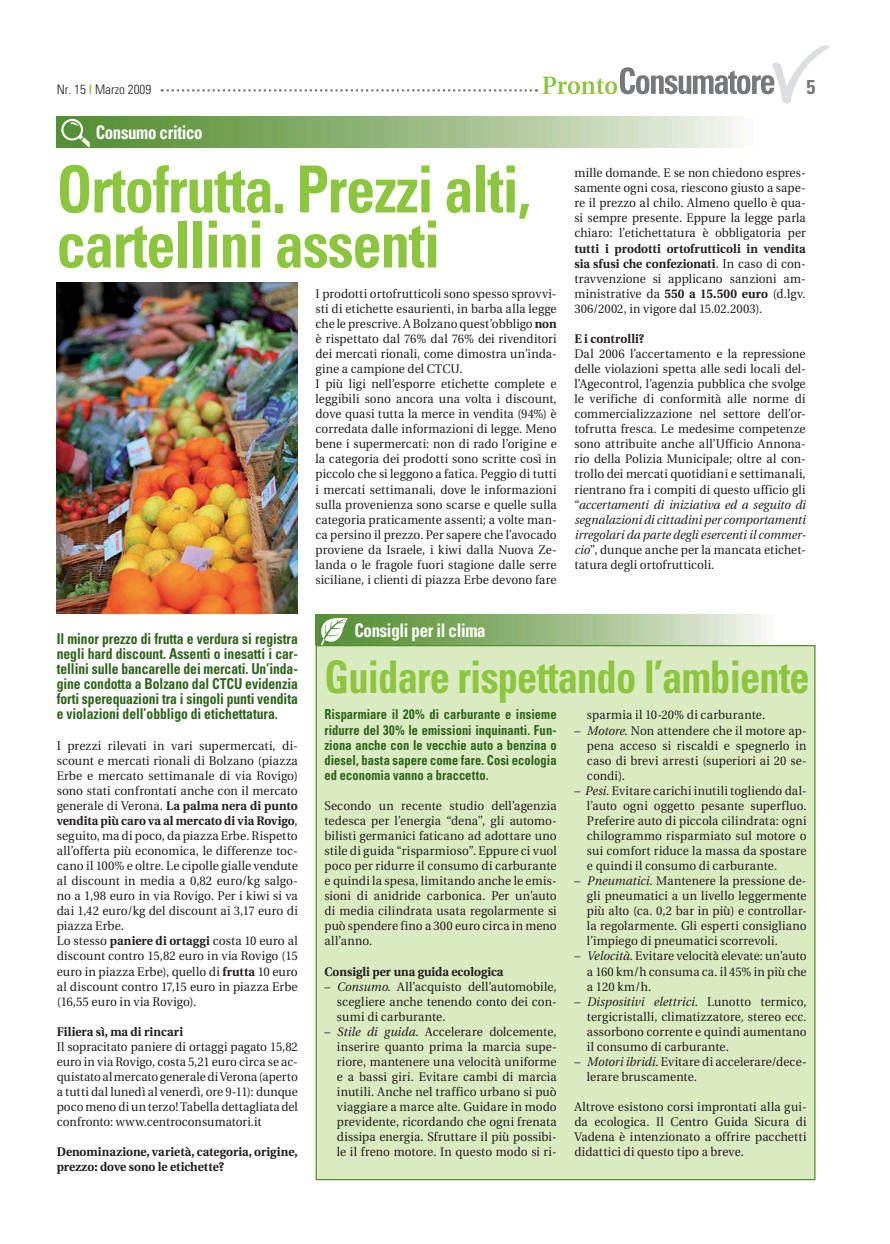
<style>
.page{position:relative;width:890px;height:1244px;background:#fff}
.page>*{position:absolute;margin:0;border:0;box-sizing:border-box;transform-origin:0 0}
.t1{font:700 condensed 65px/55px "Univers";letter-spacing:-.02em;color:#8cc63e;scale:.9 1}
.t2{font:700 condensed 45px "Univers";letter-spacing:-.02em;color:#8cc63e;scale:.9 1}
.t3{font:700 condensed 20px "Univers";color:#77787a}
.t4{font:700 condensed 18.75px "Univers";letter-spacing:-.02em;color:#fff;scale:.9 1}
.t5{font:700 condensed 15px/15px "Univers";letter-spacing:-.005em;color:#2e631b;text-align:justify;scale:.91 1}
.t6{font:700 condensed 13.75px/15px "Univers";letter-spacing:.005em;color:#2e631b;text-align:justify;scale:.91 1}
.t7{font:300 condensed 13.12px "Univers";color:#231f1f}
.t8{font:12.5px/15px "Utopia";letter-spacing:.005em;color:#231f1f;text-align:justify;scale:.95 1}
.t9{font:12.5px/15px "Utopia";letter-spacing:.005em;color:#231f1f;scale:.96 1}
.t10{font:700 12.5px/15px "Utopia";color:#231f1f;scale:.95 1}
.s1{font-weight:700;color:#8cc63e}
.s2{font-weight:700}
.s3{font-style:italic}
</style>
<div class="page">
<svg style="left:162px;top:45px;width:667px;height:59px"></svg>
<img style="left:315px;top:615px;width:453px;height:30px">
<svg style="left:318px;top:616px;width:30px;height:29px"></svg>
<div style="left:316px;top:646px;width:498px;height:533px;background:#dbebc1"></div>
<img style="left:57px;top:117px;width:685px;height:30px">
<svg style="left:61px;top:119px;width:29px;height:28px"></svg>
<img style="left:57px;top:282px;width:240px;height:332px">
<p class="t7" style="left:57px;top:84px;width:96px">Nr. 15 <span class="s1">|</span> Marzo 2009</p>
<h3 class="t3" style="left:806px;top:79px;width:10px">5</h3>
<h3 class="t4" style="left:96px;top:126px;width:120px">Consumo critico</h3>
<h1 class="t1" style="left:57px;top:169px;width:528px">Ortofrutta. Prezzi alti, cartellini assenti</h1>
<p class="t8" style="left:315px;top:287px;width:255px;text-align:left">I prodotti ortofrutticoli sono spesso sprovvi&shy;sti di etichette esaurienti, in barba alla legge che le prescrive. A Bolzano quest’obbligo <span class="s2">non </span>è rispettato dal 76% dal 76% dei rivenditori dei mercati rionali, come dimostra un’inda&shy;gine a campione del CTCU.<br>I più ligi nell’esporre etichette complete e leggibili sono ancora una volta i discount, dove quasi tutta la merce in vendita (94%) è corredata dalle informazioni di legge. Meno bene i supermercati: non di rado l’origine e la categoria dei prodotti sono scritte così in piccolo che si leggono a fatica. Peggio di tutti i mercati settimanali, dove le informazioni sulla provenienza sono scarse e quelle sulla categoria praticamente assenti; a volte man&shy;ca persino il prezzo. Per sapere che l’avocado proviene da Israele, i kiwi dalla Nuova Ze&shy;landa o le fragole fuori stagione dalle serre siciliane, i clienti di piazza Erbe devono fare</p>
<p class="t8" style="left:574px;top:167px;width:245px">mille domande. E se non chiedono espres&shy;samente ogni cosa, riescono giusto a sape&shy;re il prezzo al chilo. Almeno quello è qua&shy;si sempre presente. Eppure la legge parla chiaro: l’etichettatura è obbligatoria per</p>
<p class="t8" style="left:574px;top:242px;width:245px"><span class="s2">tutti i prodotti ortofrutticoli in vendita sia sfusi che confezionati</span>. In caso di con&shy;travvenzione si applicano sanzioni am&shy;ministrative da <span class="s2">550 a 15.500 euro</span> (d.lgv.<br>306/2002, in vigore dal 15.02.2003).</p>
<p class="t10" style="left:574px;top:332px;width:75px">E i controlli?</p>
<p class="t8" style="left:574px;top:347px;width:245px">Dal 2006 l’accertamento e la repressione delle violazioni spetta alle sedi locali del&shy;l’Agecontrol, l’agenzia pubblica che svolge le verifiche di conformità alle norme di commercializzazione nel settore dell’or&shy;tofrutta fresca. Le medesime competenze sono attribuite anche all’Ufficio Annona&shy;rio della Polizia Municipale; oltre al con&shy;trollo dei mercati quotidiani e settimanali, rientrano fra i compiti di questo ufficio gli “<span class="s3">accertamenti di iniziativa ed a seguito di segnalazioni di cittadini per comportamenti irregolari da parte degli esercenti il commer&shy;cio</span>”, dunque anche per la mancata etichet&shy;tatura degli ortofrutticoli.</p>
<p class="t5" style="left:57px;top:633px;width:266px">Il minor prezzo di frutta e verdura si registra negli hard discount. Assenti o inesatti i car&shy;tellini sulle bancarelle dei mercati. Un’inda&shy;gine condotta a Bolzano dal CTCU evidenzia forti sperequazioni tra i singoli punti vendita e violazioni dell’obbligo di etichettatura.</p>
<p class="t9" style="left:57px;top:739px;width:253px">I prezzi rilevati in vari supermercati, di&shy;scount e mercati rionali di Bolzano (piazza Erbe e mercato settimanale di via Rovigo) sono stati confrontati anche con il mercato generale di Verona. <span class="s2">La palma nera di punto vendita più caro va al mercato di via Rovigo</span>, seguito, ma di poco, da piazza Erbe. Rispetto all’offerta più economica, le differenze toc&shy;cano il 100% e oltre. Le cipolle gialle vendute al discount in media a 0,82 euro/kg salgo&shy;no a 1,98 euro in via Rovigo. Per i kiwi si va dai 1,42 euro/kg del discount ai 3,17 euro di piazza Erbe.<br>Lo stesso <span class="s2">paniere di ortaggi</span> costa 10 euro al discount contro 15,82 euro in via Rovigo (15 euro in piazza Erbe), quello di <span class="s2">frutta</span> 10 euro al discount contro 17,15 euro in piazza Erbe (16,55 euro in via Rovigo).</p>
<p class="t10" style="left:57px;top:1025px;width:134px">Filiera sì, ma di rincari</p>
<p class="t8" style="left:57px;top:1040px;width:255px">Il sopracitato paniere di ortaggi pagato 15,82 euro in via Rovigo, costa 5,21 euro circa se ac&shy;quistato al mercato generale di Verona (aperto a tutti dal lunedì al venerdì, ore 9-11): dunque poco meno di un terzo! Tabella dettagliata del confronto: www.centroconsumatori.it</p>
<p class="t10" style="left:57px;top:1145px;width:255px">Denominazione, varietà, categoria, origine, prezzo: dove sono le etichette?</p>
<h3 class="t4" style="left:354px;top:624px;width:147px">Consigli per il clima</h3>
<h2 class="t2" style="left:324px;top:660px;width:540px">Guidare rispettando l’ambiente</h2>
<p class="t6" style="left:324px;top:708px;width:257px">Risparmiare il 20% di carburante e insieme ridurre del 30% le emissioni inquinanti. Fun&shy;ziona anche con le vecchie auto a benzina o diesel, basta sapere come fare. Così ecologia ed economia vanno a braccetto.</p>
<p class="t8" style="left:324px;top:799px;width:246px">Secondo un recente studio dell’agenzia tedesca per l’energia “dena”, gli automo&shy;bilisti germanici faticano ad adottare uno stile di guida “risparmioso”. Eppure ci vuol poco per ridurre il consumo di carburante e quindi la spesa, limitando anche le emis&shy;sioni di anidride carbonica. Per un’auto di media cilindrata usata regolarmente si può spendere fino a 300 euro circa in meno all’anno.</p>
<p class="t10" style="left:324px;top:965px;width:190px">Consigli per una guida ecologica</p>
<p class="t8" style="left:337px;top:980px;width:233px;text-indent:-12px">– <span class="s3">Consumo</span>. All’acquisto dell’automobile, scegliere anche tenendo conto dei con&shy;sumi di carburante.</p>
<p class="t8" style="left:337px;top:1025px;width:233px;text-indent:-12px">– <span class="s3">Stile di guida</span>. Accelerare dolcemente, inserire quanto prima la marcia supe&shy;riore, mantenere una velocità uniforme e a bassi giri. Evitare cambi di marcia inutili. Anche nel traffico urbano si può viaggiare a marce alte. Guidare in modo previdente, ricordando che ogni frenata dissipa energia. Sfruttare il più possibi&shy;le il freno motore. In questo modo si ri-</p>
<p class="t8" style="left:587px;top:709px;width:189px">sparmia il 10-20% di carburante.</p>
<p class="t8" style="left:587px;top:724px;width:233px;text-indent:-12px">– <span class="s3">Motore</span>. Non attendere che il motore ap&shy;pena acceso si riscaldi e spegnerlo in caso di brevi arresti (superiori ai 20 se&shy;condi).</p>
<p class="t8" style="left:587px;top:784px;width:233px;text-indent:-12px">– <span class="s3">Pesi</span>. Evitare carichi inutili togliendo dal&shy;l’auto ogni oggetto pesante superfluo.<br>Preferire auto di piccola cilindrata: ogni chilogrammo risparmiato sul motore o sui comfort riduce la massa da spostare e quindi il consumo di carburante.</p>
<p class="t8" style="left:587px;top:874px;width:233px;text-indent:-12px">– <span class="s3">Pneumatici</span>. Mantenere la pressione de&shy;gli pneumatici a un livello leggermente più alto (ca. 0,2 bar in più) e controllar&shy;la regolarmente. Gli esperti consigliano l’impiego di pneumatici scorrevoli.</p>
<p class="t8" style="left:587px;top:950px;width:233px;text-indent:-12px">– <span class="s3">Velocità</span>. Evitare velocità elevate: un’auto a 160 km/h consuma ca. il 45% in più che a 120 km/h.</p>
<p class="t8" style="left:587px;top:995px;width:233px;text-indent:-12px">– <span class="s3">Dispositivi elettrici.</span> Lunotto termico, tergicristalli, climatizzatore, stereo ecc. assorbono corrente e quindi aumentano il consumo di carburante.</p>
<p class="t8" style="left:587px;top:1055px;width:233px;text-indent:-12px">– <span class="s3">Motori ibridi</span>. Evitare di accelerare/dece&shy;lerare bruscamente.</p>
<p class="t8" style="left:574px;top:1100px;width:246px">Altrove esistono corsi improntati alla gui&shy;da ecologica. Il Centro Guida Sicura di Vadena è intenzionato a offrire pacchetti didattici di questo tipo a breve.</p>
</div>
